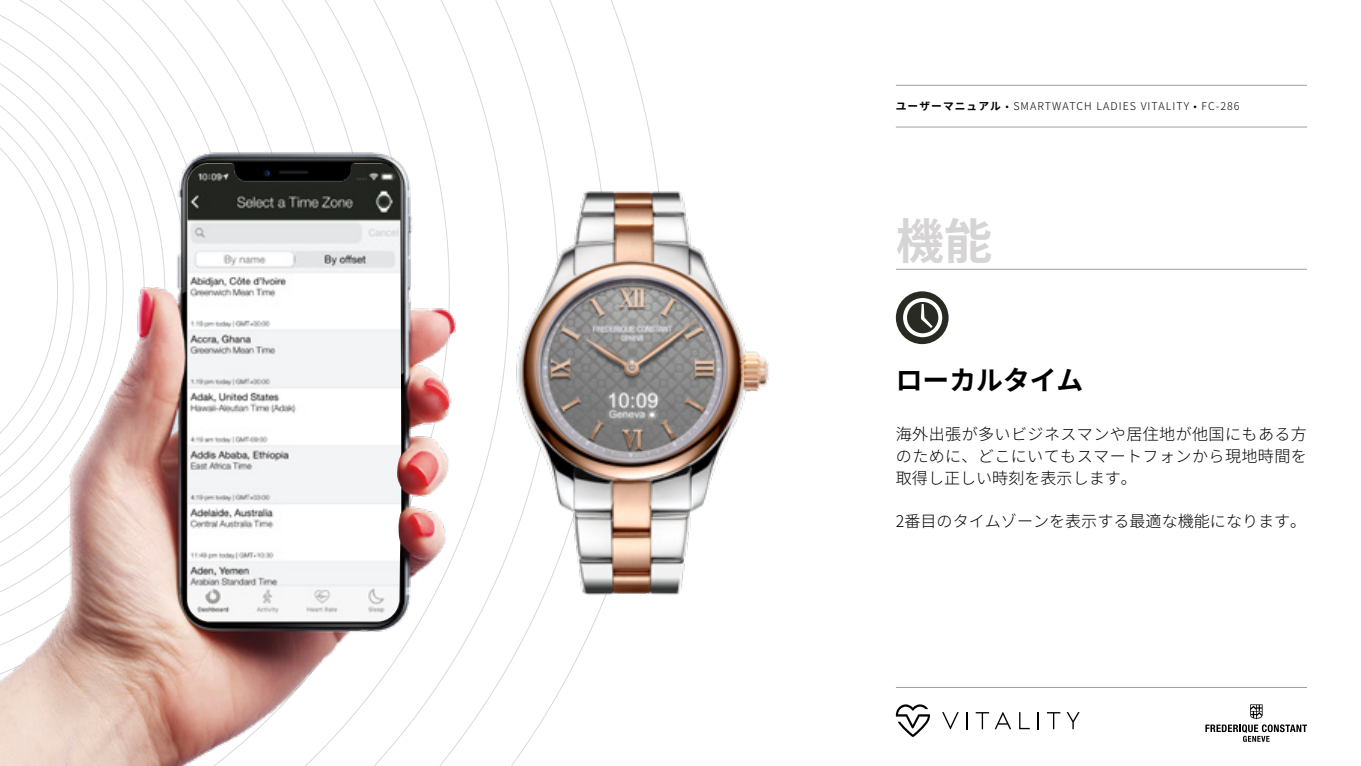
<style>
.page{position:relative;width:1361px;height:766px;background:#fff}
.page>*{position:absolute;margin:0;border:0;box-sizing:border-box;transform-origin:0 0}
.t1{font:700 48.15px "Noto Sans JP";color:#d6d4d5}
.t2{font:700 26.85px "Noto Sans JP";color:#000}
.t3{font:300 16.05px/21.6px "Noto Sans JP";color:#000;text-align:justify}
.t4{font:300 10.65px "Noto Sans JP";letter-spacing:.1em;color:#000}
.s1{font-weight:700}
</style>
<div class="page">
<hr style="left:896px;top:269px;width:411px;height:1px;background:#9d9d9c">
<svg style="left:1205px;top:704px;width:102px;height:37px"></svg>
<hr style="left:896px;top:687px;width:411px;height:1px;background:#9d9d9c">
<svg style="left:942px;top:712px;width:16px;height:17px"></svg>
<svg style="left:966px;top:712px;width:2px;height:17px"></svg>
<svg style="left:975px;top:712px;width:36px;height:17px"></svg>
<svg style="left:1019px;top:712px;width:10px;height:17px"></svg>
<svg style="left:1037px;top:712px;width:2px;height:17px"></svg>
<svg style="left:1047px;top:712px;width:13px;height:17px"></svg>
<svg style="left:1066px;top:712px;width:13px;height:17px"></svg>
<svg style="left:896px;top:704px;width:34px;height:32px"></svg>
<div style="left:896px;top:291px;width:52px;height:53px;background:#292b23;border-radius:50%"></div>
<svg style="left:903px;top:298px;width:39px;height:39px"></svg>
<img style="left:566px;top:97px;width:203px;height:583px">
<img style="left:0;top:0;width:566px;height:765px">
<img style="left:187px;top:164px;width:214px;height:457px">
<hr style="left:896px;top:127px;width:411px;height:1px;background:#9d9d9c">
<hr style="left:896px;top:85px;width:411px;height:1px;background:#9d9d9c">
<p class="t4" style="left:896px;top:100px;width:345px"><span class="s1">ユーザーマニュアル</span> • SMARTWATCH LADIES VITALITY • FC-286</p>
<h1 class="t1" style="left:896px;top:214px;width:98px">機能</h1>
<h2 class="t2" style="left:896px;top:365px;width:189px">ローカルタイム</h2>
<p class="t3" style="left:896px;top:424px;width:413px">海外出張が多いビジネスマンや居住地が他国にもある方のために、どこにいてもスマートフォンから現地時間を取得し正しい時刻を表示します。</p>
<p class="t3" style="left:896px;top:510px;width:412px">2番目のタイムゾーンを表示する最適な機能になります。</p>
</div>
